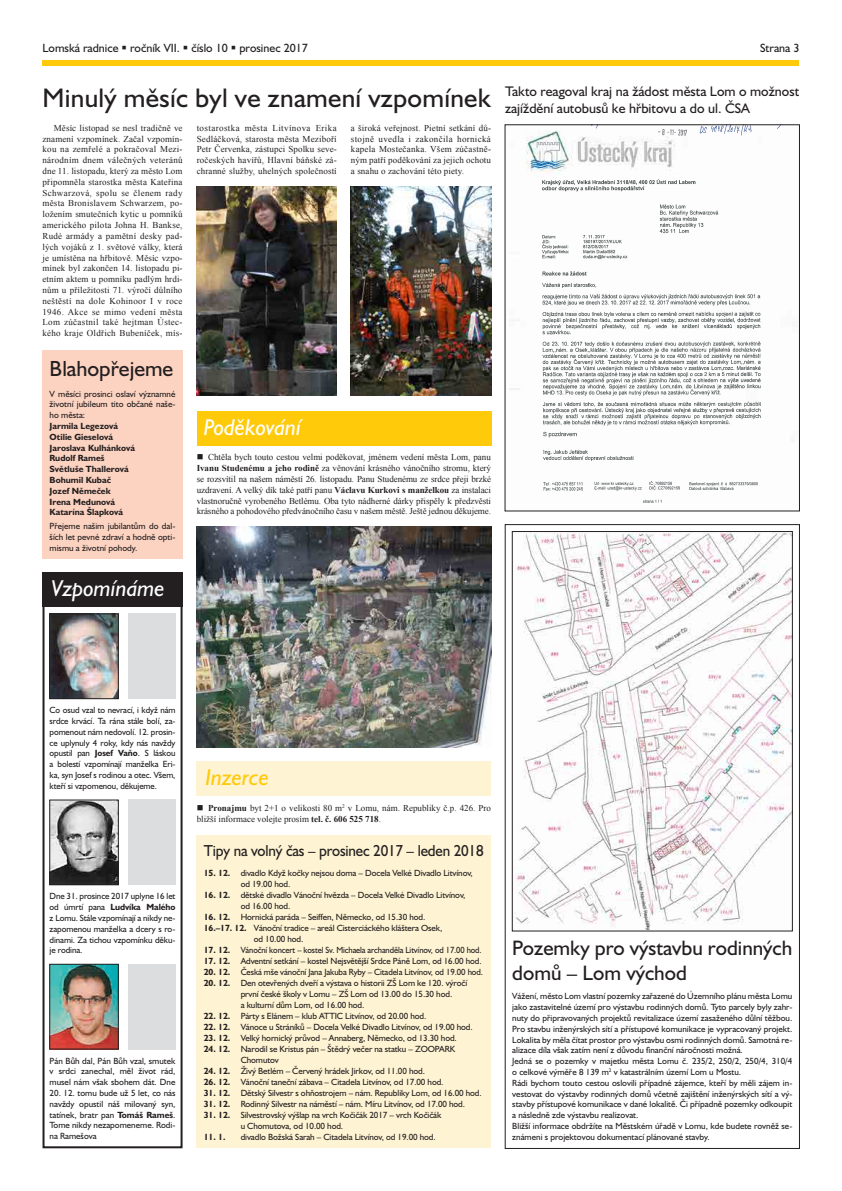
<style>
.page{position:relative;width:842px;height:1191px;background:#fff}
.page>*{position:absolute;margin:0;border:0;box-sizing:border-box;transform-origin:0 0}
.t1{font:italic 23px "Humanist 521 BTCE";color:#fff}
.t2{font:italic 23px "Humanist 521 BTCE";color:#feca0a}
.t3{font:22px "Humanist 521 BTCE";color:#231f20}
.t4{font:21px/25.2px "Humanist 521 BTCE";color:#231f20}
.t5{font:16px "Humanist 521 BTCE";letter-spacing:-.01em;color:#231f20;scale:.94 1}
.t6{font:14px/16.8px "Humanist 521 BTCE";color:#231f20}
.t7{font:12px "Humanist 521 BTCE";color:#231f20}
.t8{font:9px/10.8px "Humanist 521 BTCE";letter-spacing:-.01em;color:#231f20;text-align:justify}
.t9{font:9px/10.8px "Times New Roman";letter-spacing:.01em;color:#231f20;text-align:justify}
.t10{font:700 9px/10.8px "Humanist 521 BTCE";color:#231f20}
.t11{font:9px "Humanist 521 BTCE";letter-spacing:-.01em;color:#231f20;scale:.94 1}
.s1{font-weight:700}
</style>
<div class="page">
<div style="left:43px;top:60px;width:756px;height:6px;background:#feca0a"></div>
<div style="left:43px;top:573px;width:140px;height:575px;border:2px solid #231f20"></div>
<div style="left:43px;top:573px;width:140px;height:34px;background:#231f20"></div>
<img style="left:52px;top:616px;width:64px;height:81px">
<div style="left:50px;top:614px;width:68px;height:85px;border:1px solid #231f20"></div>
<img style="left:52px;top:802px;width:64px;height:81px">
<div style="left:50px;top:800px;width:68px;height:85px;border:1px solid #231f20"></div>
<img style="left:52px;top:966px;width:64px;height:81px">
<div style="left:128px;top:614px;width:47px;height:85px;background:#dcdddf"></div>
<div style="left:128px;top:800px;width:47px;height:85px;background:#dcdddf"></div>
<div style="left:128px;top:964px;width:47px;height:85px;background:#dcdddf"></div>
<div style="left:197px;top:761px;width:294px;height:34px;background:#fef3d2"></div>
<div style="left:197px;top:411px;width:294px;height:34px;background:#feca0a"></div>
<div style="left:197px;top:835px;width:294px;height:313px;background:#fef3d2"></div>
<div style="left:43px;top:350px;width:140px;height:208px;background:#fcd2c0"></div>
<img style="left:197px;top:527px;width:294px;height:220px">
<img style="left:514px;top:533px;width:276px;height:396px">
<div style="left:512px;top:531px;width:280px;height:400px;border:1px solid #231f20"></div>
<img style="left:509px;top:128px;width:252px;height:375px">
<img style="left:542px;top:180px;width:218px;height:281px">
<img style="left:594px;top:481px;width:85px;height:21px">
<img style="left:689px;top:482px;width:68px;height:7px">
<img style="left:680px;top:127px;width:80px;height:8px">
<img style="left:542px;top:482px;width:41px;height:9px">
<img style="left:538px;top:141px;width:25px;height:27px">
<img style="left:536px;top:142px;width:23px;height:21px">
<img style="left:657px;top:129px;width:30px;height:6px">
<img style="left:197px;top:187px;width:140px;height:208px">
<img style="left:351px;top:187px;width:140px;height:208px">
<h3 class="t7" style="left:43px;top:40px;width:267px">Lomská radnice ▪ ročník VII. ▪ číslo 10 ▪ prosinec 2017</h3>
<h3 class="t7" style="left:760px;top:40px;width:41px">Strana 3</h3>
<h3 class="t6" style="left:43px;top:83px;width:758px;text-indent:462px">Takto reagoval kraj na žádost města Lom o možnost<br><sup>Minulý</sup> <sup>měsíc</sup> <sup>byl</sup> <sup>ve</sup> <sup>znamení</sup> <sup>vzpomínek</sup> zajíždění autobusů ke hřbitovu a do ul. ČSA</h3>
<p class="t9" style="left:43px;top:122px;width:142px;text-indent:11px">Měsíc listopad se nesl tradičně ve znamení vzpomínek. Začal vzpomín&shy;kou na zemřelé a pokračoval Mezi&shy;národním dnem válečných veteránů dne 11. listopadu, který za město Lom připomněla starostka města Kateřina Schwarzová, spolu se členem rady města Bronislavem Schwarzem, po&shy;ložením smutečních kytic u pomníků amerického pilota Johna H. Bankse, Rudé armády a pamětní desky pad&shy;lých vojáků z 1. světové války, která je umístěna na hřbitově. Měsíc vzpo&shy;mínek byl zakončen 14. listopadu pi&shy;etním aktem u pomníku padlým hrdi&shy;nům u příležitosti 71. výročí důlního neštěstí na dole Kohinoor I v roce 1946. Akce se mimo vedení města Lom zúčastnil také hejtman Ústec&shy;kého kraje Oldřich Bubeníček, mís-</p>
<p class="t9" style="left:197px;top:122px;width:142px">tostarostka města Litvínova Erika Sedláčková, starosta města Meziboří Petr Červenka, zástupci Spolku seve&shy;ročeských havířů, Hlavní báňské zá&shy;chranné služby, uhelných společností</p>
<p class="t9" style="left:351px;top:122px;width:142px">a široká veřejnost. Pietní setkání dů&shy;stojně uvedla i zakončila hornická kapela Mostečanka. Všem zúčastně&shy;ným patří poděkování za jejich ochotu a snahu o zachování této piety.</p>
<h2 class="t3" style="left:50px;top:354px;width:125px">Blahopřejeme</h2>
<p class="t8" style="left:50px;top:388px;width:127px">V měsíci prosinci oslaví významné životní jubileum tito občané naše&shy;ho města:</p>
<p class="t10" style="left:50px;top:420px;width:87px">Jarmila Legezová<br>Otilie Gieselová<br>Jaroslava Kulhánková<br>Rudolf Rameš<br>Světluše Thallerová<br>Bohumil Kubač<br>Jozef Němeček<br>Irena Medunová<br>Katarína Šlapková</p>
<p class="t8" style="left:50px;top:520px;width:127px">Přejeme našim jubilantům do dal&shy;ších let pevné zdraví a hodně opti&shy;mismu a životní pohody.</p>
<h1 class="t1" style="left:51px;top:573px;width:115px">Vzpomínáme</h1>
<h1 class="t1" style="left:204px;top:413px;width:99px">Poděkování</h1>
<p class="t9" style="left:197px;top:452px;width:296px">■ Chtěla bych touto cestou velmi poděkovat, jménem vedení města Lom, panu <span class="s1">Ivanu Studenému a jeho rodině</span> za věnování krásného vánočního stromu, který se rozsvítil na našem náměstí 26. listopadu. Panu Studenému ze srdce přeji brzké uzdravení. A velký dík také patří panu <span class="s1">Václavu Kurkovi s manželkou</span> za instalaci vlastnoručně vyrobeného Betlému. Oba tyto nádherné dárky přispěly k předzvěsti krásného a pohodového předvánočního času v našem městě. Ještě jednou děkujeme.</p>
<p class="t8" style="left:50px;top:704px;width:127px">Co osud vzal to nevrací, i když nám srdce krvácí. Ta rána stále bolí, za&shy;pomenout nám nedovolí. 12. prosin&shy;ce uplynuly 4 roky, kdy nás navždy opustil pan <span class="s1">Josef Vaňo</span>. S láskou a bolestí vzpomínají manželka Eri&shy;ka, syn Josef s rodinou a otec. Všem, kteří si vzpomenou, děkujeme.</p>
<p class="t8" style="left:50px;top:890px;width:127px">Dne 31. prosince 2017 uplyne 16 let od úmrtí pana <span class="s1">Ludvíka Malého </span>z Lomu. Stále vzpomínají a nikdy ne&shy;zapomenou manželka a dcery s ro&shy;dinami. Za tichou vzpomínku děku&shy;je rodina.</p>
<p class="t8" style="left:50px;top:1054px;width:127px">Pán Bůh dal, Pán Bůh vzal, smutek v srdci zanechal, měl život rád, musel nám však sbohem dát. Dne</p>
<p class="t8" style="left:50px;top:1087px;width:127px">20. 12. tomu bude už 5 let, co nás navždy opustil náš milovaný syn, tatínek, bratr pan <span class="s1">Tomáš Rameš</span>.<br>Tome nikdy nezapomeneme. Rodi&shy;na Ramešova</p>
<h1 class="t2" style="left:205px;top:762px;width:65px">Inzerce</h1>
<p class="t9" style="left:197px;top:802px;width:296px">■ <span class="s1">Pronajmu</span> byt 2+1 o velikosti 80 m<sup>2</sup> v Lomu, nám. Republiky č.p. 426. Pro bližší informace volejte prosím <span class="s1">tel. č. 606 525 718</span>.</p>
<h3 class="t5" style="left:204px;top:840px;width:299px">Tipy na volný čas – prosinec 2017 – leden 2018</h3>
<p class="t8" style="left:241px;top:866px;width:234px;text-indent:-37px"><span class="s1">15. 12.</span> divadlo Když kočky nejsou doma – Docela Velké Divadlo Litvínov, od 19.00 hod.</p>
<p class="t8" style="left:241px;top:888px;width:226px;text-indent:-37px"><span class="s1">16. 12.</span> dětské divadlo Vánoční hvězda – Docela Velké Divadlo Litvínov, od 16.00 hod.</p>
<p class="t8" style="left:204px;top:911px;width:223px"><span class="s1">16. 12.</span> Hornická paráda – Seiffen, Německo, od 15.30 hod.</p>
<p class="t8" style="left:204px;top:922px;width:240px"><span class="s1">16.–17. 12.</span> Vánoční tradice – areál Cisterciáckého kláštera Osek,</p>
<p class="t8" style="left:254px;top:933px;width:51px">od 10.00 hod.</p>
<p class="t11" style="left:204px;top:943px;width:297px"><span class="s1">17. 12.</span> Vánoční koncert – kostel Sv. Michaela archanděla Litvínov, od 17.00 hod.</p>
<p class="t8" style="left:204px;top:955px;width:279px"><span class="s1">17. 12.</span> Adventní setkání – kostel Nejsvětější Srdce Páně Lom, od 16.00 hod.</p>
<p class="t8" style="left:204px;top:966px;width:281px"><span class="s1">20. 12.</span> Česká mše vánoční Jana Jakuba Ryby – Citadela Litvínov, od 19.00 hod.</p>
<p class="t8" style="left:241px;top:976px;width:228px;text-align:left;text-indent:-37px"><span class="s1">20. 12.</span> Den otevřených dveří a výstava o historii ZŠ Lom ke 120. výročí první české školy v Lomu – ZŠ Lom od 13.00 do 15.30 hod.<br>a kulturní dům Lom, od 16.00 hod.</p>
<p class="t8" style="left:204px;top:1010px;width:224px"><span class="s1">22. 12.</span> Párty s Elánem – klub ATTIC Litvínov, od 20.00 hod.</p>
<p class="t8" style="left:204px;top:1021px;width:270px"><span class="s1">22. 12.</span> Vánoce u Stráníků – Docela Velké Divadlo Litvínov, od 19.00 hod.</p>
<p class="t8" style="left:204px;top:1032px;width:255px"><span class="s1">23. 12.</span> Velký hornický průvod – Annaberg, Německo, od 13.30 hod.</p>
<p class="t8" style="left:241px;top:1042px;width:216px;text-indent:-37px"><span class="s1">24. 12.</span> Narodil se Kristus pán – Štědrý večer na statku – ZOOPARK<br>Chomutov</p>
<p class="t8" style="left:204px;top:1065px;width:223px"><span class="s1">24. 12.</span> Živý Betlém – Červený hrádek Jirkov, od 11.00 hod.</p>
<p class="t8" style="left:204px;top:1076px;width:241px"><span class="s1">26. 12.</span> Vánoční taneční zábava – Citadela Litvínov, od 17.00 hod.</p>
<p class="t8" style="left:204px;top:1087px;width:279px"><span class="s1">31. 12.</span> Dětský Silvestr s ohňostrojem – nám. Republiky Lom, od 16.00 hod.</p>
<p class="t8" style="left:204px;top:1098px;width:263px"><span class="s1">31. 12.</span> Rodinný Silvestr na náměstí – nám. Míru Litvínov, od 17.00 hod.</p>
<p class="t8" style="left:241px;top:1108px;width:202px;text-indent:-37px"><span class="s1">31. 12.</span> Silvestrovský výšlap na vrch Kočičák 2017 – vrch Kočičák u Chomutova, od 10.00 hod.</p>
<p class="t10" style="left:204px;top:1131px;width:23px">11. 1.</p>
<p class="t8" style="left:241px;top:1131px;width:197px">divadlo Božská Sarah – Citadela Litvínov, od 19.00 hod.</p>
<h3 class="t4" style="left:512px;top:934px;width:282px">Pozemky pro výstavbu rodinných domů – Lom východ</h3>
<p class="t8" style="left:512px;top:990px;width:282px;text-align:left">Vážení, město Lom vlastní pozemky zařazené do Územního plánu města Lomu jako zastavitelné území pro výstavbu rodinných domů. Tyto parcely byly zahr&shy;nuty do připravovaných projektů revitalizace území zasaženého důlní těžbou.<br>Pro stavbu inženýrských sítí a přístupové komunikace je vypracovaný projekt.<br>Lokalita by měla čítat prostor pro výstavbu osmi rodinných domů. Samotná re&shy;alizace díla však zatím není z důvodu finanční náročnosti možná.<br>Jedná se o pozemky v majetku města Lomu č. 235/2, 250/2, 250/4, 310/4 o celkové výměře 8 139 m<sup>2</sup> v katastrálním území Lom u Mostu.<br>Rádi bychom touto cestou oslovili případné zájemce, kteří by měli zájem in&shy;vestovat do výstavby rodinných domů včetně zajištění inženýrských sítí a vý&shy;stavby přístupové komunikace v dané lokalitě. Či případně pozemky odkoupit a následně zde výstavbu realizovat.<br>Bližší informace obdržíte na Městském úřadě v Lomu, kde budete rovněž se&shy;známeni s projektovou dokumentací plánované stavby.</p>
</div>
